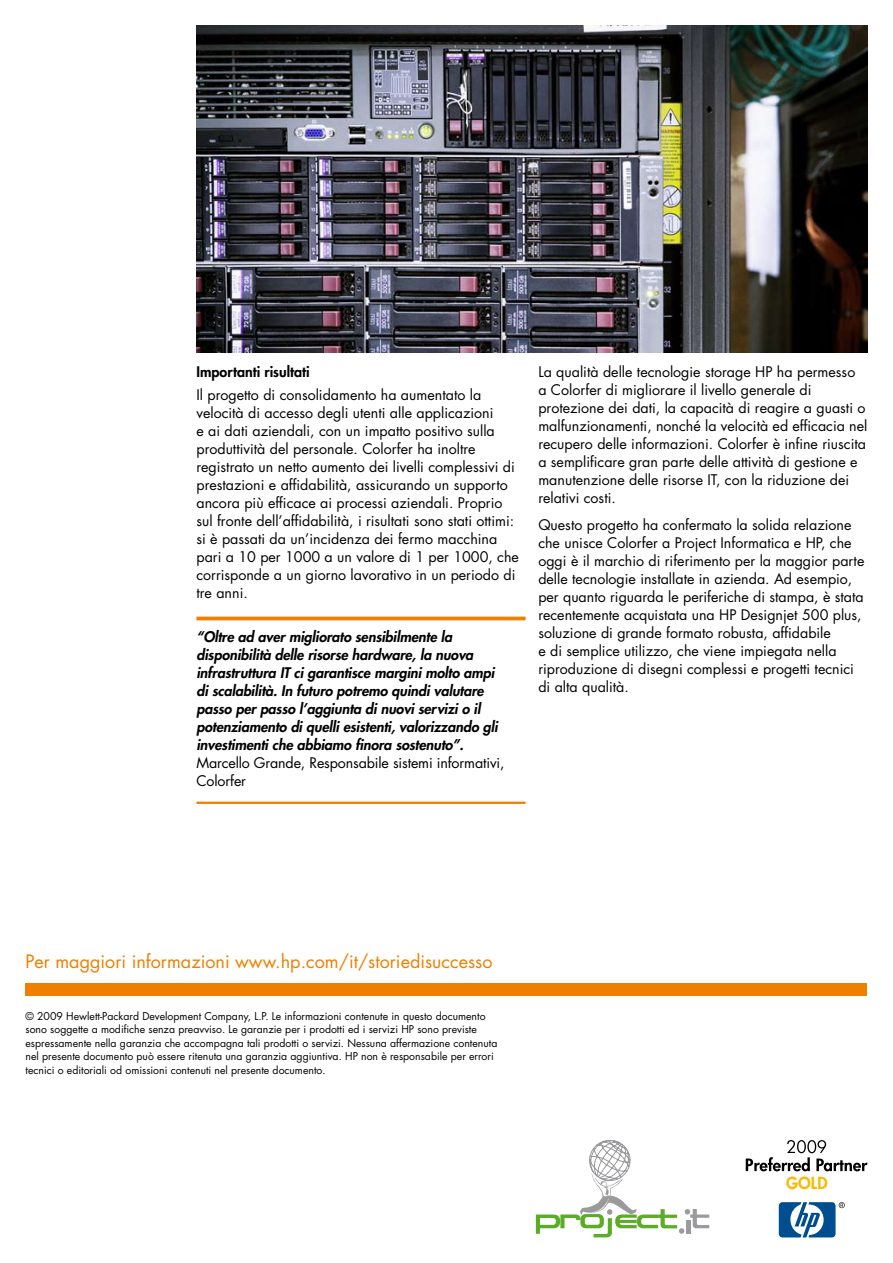
<style>
.page{position:relative;width:893px;height:1263px;background:#fff}
.page>*{position:absolute;margin:0;border:0;box-sizing:border-box;transform-origin:0 0}
.t1{font:18px "Futura Std";color:#ee7f00}
.t2{font:800 16.2px "Futura L5";color:#faba00}
.t3{font:14.25px/18px "Futura Std";color:#000}
.t4{font:italic 800 14.25px/18px "Futura Std";letter-spacing:-.005em;color:#000}
.t5{font:800 14.25px "Futura Std";color:#000}
.t6{font:10.5px/13.5px "Futura Std";color:#000}
</style>
<div class="page">
<div style="left:26px;top:983px;width:841px;height:13px;background:#ee7f00"></div>
<img style="left:196px;top:26px;width:671px;height:327px">
<hr style="left:196px;top:617px;width:330px;height:3px;background:#ee7f00">
<hr style="left:196px;top:802px;width:330px;height:2px;background:#ee7f00">
<svg style="left:779px;top:1202px;width:66px;height:35px"></svg>
<svg style="left:746px;top:1140px;width:121px;height:31px"></svg>
<svg style="left:536px;top:1140px;width:173px;height:97px"></svg>
<p class="t5" style="left:196px;top:363px;width:115px">Importanti risultati</p>
<p class="t3" style="left:196px;top:386px;width:324px">Il progetto di consolidamento ha aumentato la velocità di accesso degli utenti alle applicazioni<br>e ai dati aziendali, con un impatto positivo sulla produttività del personale. Colorfer ha inoltre registrato un netto aumento dei livelli complessivi di prestazioni e affidabilità, assicurando un supporto ancora più efficace ai processi aziendali. Proprio sul fronte dell’affidabilità, i risultati sono stati ottimi: si è passati da un’incidenza dei fermo macchina pari a 10 per 1000 a un valore di 1 per 1000, che corrisponde a un giorno lavorativo in un periodo di tre anni.</p>
<p class="t4" style="left:196px;top:628px;width:303px">“Oltre ad aver migliorato sensibilmente la disponibilità delle risorse hardware, la nuova infrastruttura IT ci garantisce margini molto ampi di scalabilità. In futuro potremo quindi valutare passo per passo l’aggiunta di nuovi servizi o il potenziamento di quelli esistenti, valorizzando gli investimenti che abbiamo finora sostenuto”.</p>
<p class="t3" style="left:196px;top:754px;width:309px">Marcello Grande, Responsabile sistemi informativi,<br>Colorfer</p>
<p class="t3" style="left:538px;top:363px;width:331px">La qualità delle tecnologie storage HP ha permesso<br>a Colorfer di migliorare il livello generale di protezione dei dati, la capacità di reagire a guasti o malfunzionamenti, nonché la velocità ed efficacia nel recupero delle informazioni. Colorfer è infine riuscita a semplificare gran parte delle attività di gestione e manutenzione delle risorse IT, con la riduzione dei relativi costi.</p>
<p class="t3" style="left:538px;top:516px;width:328px">Questo progetto ha confermato la solida relazione che unisce Colorfer a Project Informatica e HP, che oggi è il marchio di riferimento per la maggior parte delle tecnologie installate in azienda. Ad esempio, per quanto riguarda le periferiche di stampa, è stata recentemente acquistata una HP Designjet 500 plus, soluzione di grande formato robusta, affidabile<br>e di semplice utilizzo, che viene impiegata nella riproduzione di disegni complessi e progetti tecnici di alta qualità.</p>
<p class="t1" style="left:26px;top:949px;width:468px">Per maggiori informazioni www.hp.com/it/storiedisuccesso</p>
<p class="t6" style="left:26px;top:1009px;width:473px">© 2009 Hewlett-Packard Development Company, L.P. Le informazioni contenute in questo documento sono soggette a modifiche senza preavviso. Le garanzie per i prodotti ed i servizi HP sono previste espressamente nella garanzia che accompagna tali prodotti o servizi. Nessuna affermazione contenuta nel presente documento può essere ritenuta una garanzia aggiuntiva. HP non è responsabile per errori tecnici o editoriali od omissioni contenuti nel presente documento.</p>
<p class="t2" style="left:786px;top:1173px;width:43px">GOLD</p>
</div>
